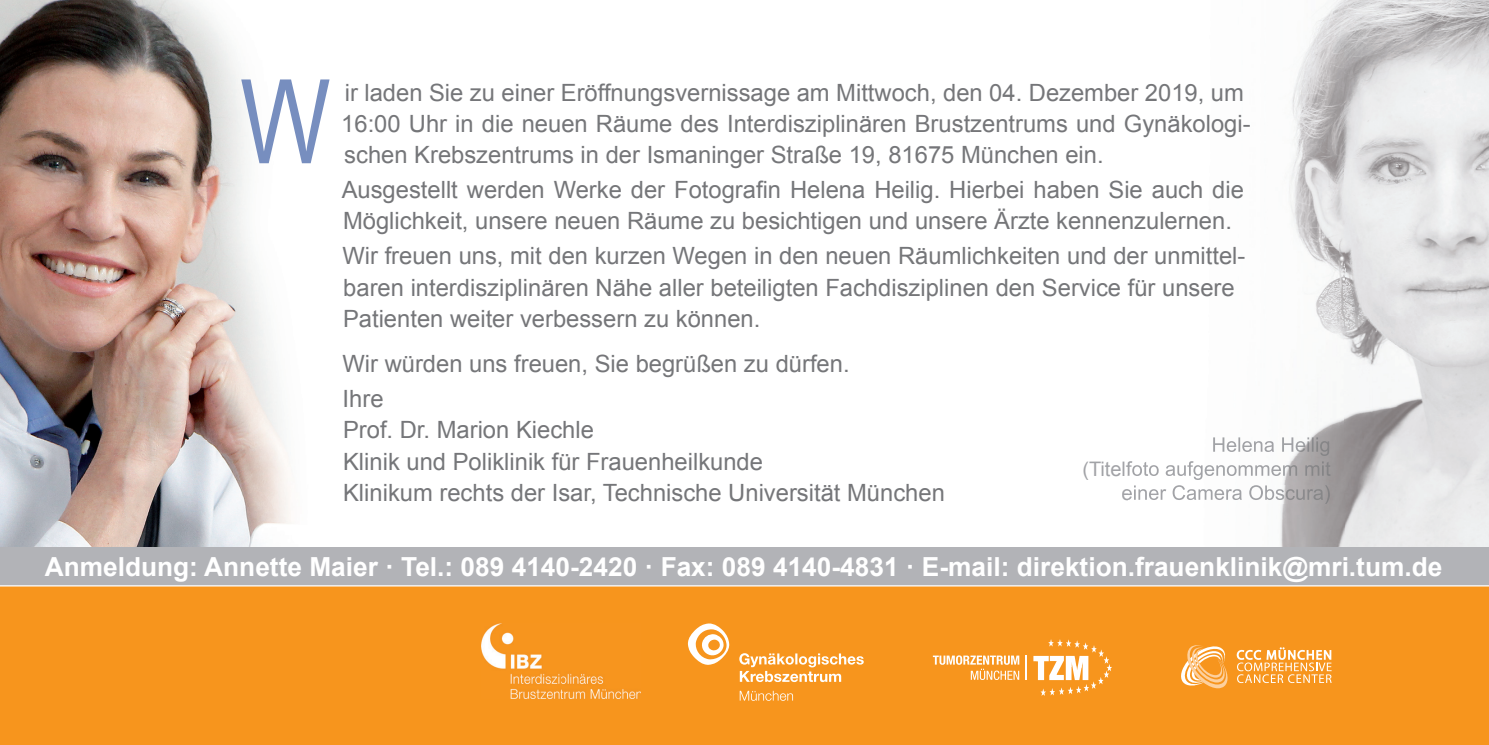
<style>
.page{position:relative;width:1489px;height:745px;background:#fff}
.page>*{position:absolute;margin:0;border:0;box-sizing:border-box;transform-origin:0 0}
.t1{font:117px "Arial Narrow";color:#778ebf}
.t2{font:700 26.25px "Arial";color:#fff}
.t3{font:23.75px/31.2px "Arial";color:#757679}
</style>
<div class="page">
<img style="left:0;top:0;width:291px;height:546px">
<img style="left:1195px;top:0;width:293px;height:546px">
<div style="left:0;top:585px;width:1488px;height:159px;background:#f7951d"></div>
<div style="left:0;top:546px;width:1488px;height:39px;background:#b2b3b7"></div>
<img style="left:1213px;top:437px;width:116px;height:18px">
<img style="left:1128px;top:461px;width:202px;height:18px">
<img style="left:1128px;top:485px;width:201px;height:18px">
<svg style="left:1236px;top:647px;width:95px;height:35px"></svg>
<svg style="left:1181px;top:645px;width:47px;height:42px"></svg>
<svg style="left:739px;top:653px;width:124px;height:28px"></svg>
<svg style="left:739px;top:690px;width:54px;height:10px"></svg>
<svg style="left:687px;top:623px;width:42px;height:41px"></svg>
<img style="left:481px;top:623px;width:160px;height:74px">
<svg style="left:1033px;top:639px;width:78px;height:56px"></svg>
<svg style="left:932px;top:655px;width:87px;height:24px"></svg>
<svg style="left:1025px;top:655px;width:1px;height:24px"></svg>
<hr style="left:0;top:585px;width:1488px;height:1px;background:#fff">
<h1 class="t1" style="left:240px;top:36px;width:92px">W</h1>
<p class="t3" style="left:341px;top:77px;width:910px">ir laden Sie zu einer Eröffnungsvernissage am Mittwoch, den 04. Dezember 2019, um<br>16:00 Uhr in die neuen Räume des Interdisziplinären Brustzentrums und Gynäkologi&shy;schen Krebszentrums in der Ismaninger Straße 19, 81675 München ein.</p>
<p class="t3" style="left:342px;top:174px;width:903px">Ausgestellt werden Werke der Fotografin Helena Heilig. Hierbei haben Sie auch die<br>Möglichkeit, unsere neuen Räume zu besichtigen und unsere Ärzte kennenzulernen.</p>
<p class="t3" style="left:342px;top:240px;width:904px">Wir freuen uns, mit den kurzen Wegen in den neuen Räumlichkeiten und der unmittel&shy;baren interdisziplinären Nähe aller beteiligten Fachdisziplinen den Service für unsere<br>Patienten weiter verbessern zu können.</p>
<p class="t3" style="left:342px;top:346px;width:508px;line-height:34.8px">Wir würden uns freuen, Sie begrüßen zu dürfen.<br>Ihre</p>
<p class="t3" style="left:343px;top:414px;width:603px">Prof. Dr. Marion Kiechle<br>Klinik und Poliklinik für Frauenheilkunde<br>Klinikum rechts der Isar, Technische Universität München</p>
<p class="t2" style="left:45px;top:549px;width:1398px">Anmeldung: Annette Maier · Tel.: 089 4140-2420 · Fax: 089 4140-4831 · E-mail: direktion.frauenklinik@mri.tum.de</p>
</div>
